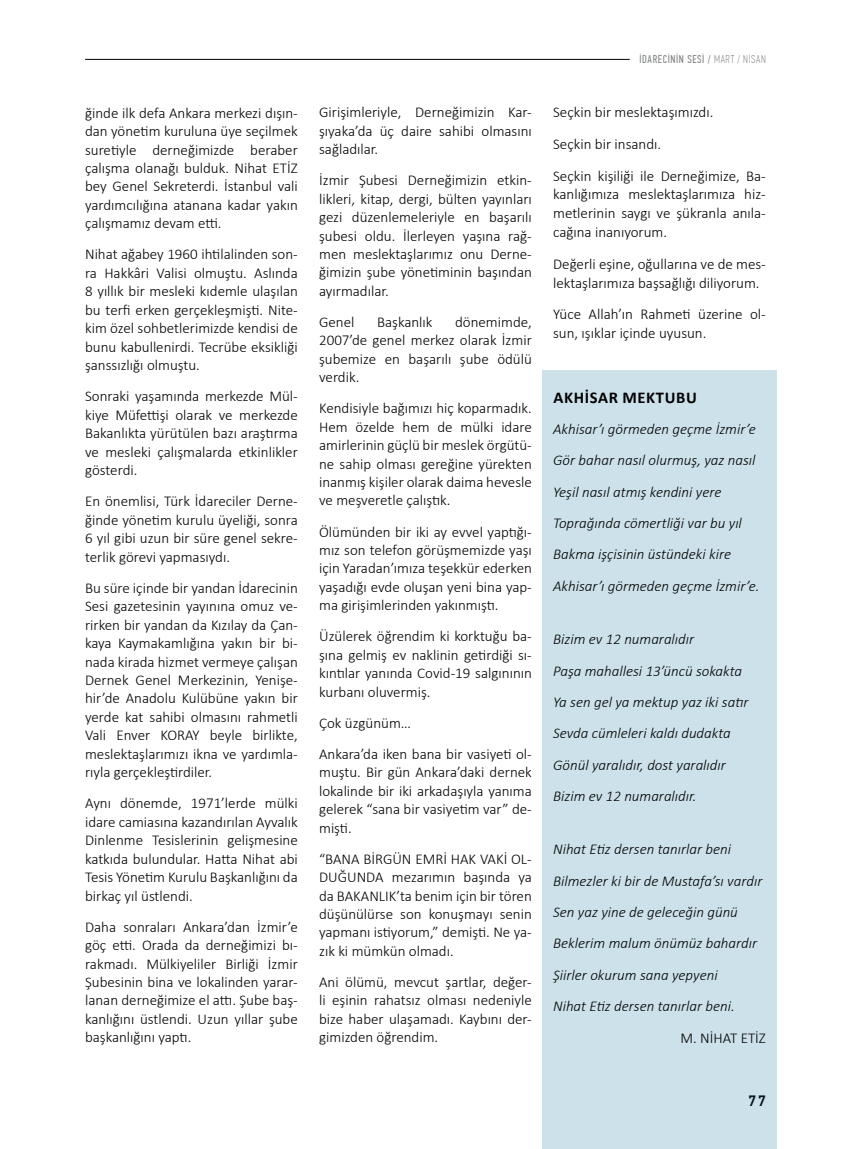
<style>
.page{position:relative;width:851px;height:1149px;background:#fff}
.page>*{position:absolute;margin:0;border:0;box-sizing:border-box;transform-origin:0 0}
.t1{font:700 16.5px "Calibri";letter-spacing:.04em;color:#000}
.t2{font:300 15px/18.5px "Calibri";color:#000;text-align:justify}
.t3{font:italic 300 15px/31.3px "Calibri";color:#000}
.t4{font:500 15px "PF Din Text Pro";color:#000}
.t5{font:11.25px "PF Din Text Comp Pro";letter-spacing:.055em;color:#808285}
.s1{font-weight:100}
</style>
<div class="page">
<hr style="left:85px;top:59px;width:544px;height:1px;background:#000">
<hr style="left:0;top:0;width:1px;height:1148px;background:#006992">
<div style="left:542px;top:370px;width:234px;height:778px;background:#cce1e9"></div>
<p class="t2" style="left:85px;top:103px;width:214px">ğinde ilk defa Ankara merkezi dışın&shy;dan yönetim kuruluna üye seçilmek suretiyle derneğimizde beraber çalışma olanağı bulduk. Nihat ETİZ bey Genel Sekreterdi. İstanbul vali yardımcılığına atanana kadar yakın çalışmamız devam etti.</p>
<p class="t2" style="left:85px;top:245px;width:214px">Nihat ağabey 1960 ihtilalinden son&shy;ra Hakkâri Valisi olmuştu. Aslında 8 yıllık bir mesleki kıdemle ulaşılan bu terfi erken gerçekleşmişti. Nite&shy;kim özel sohbetlerimizde kendisi de bunu kabullenirdi. Tecrübe eksikliği şanssızlığı olmuştu.</p>
<p class="t2" style="left:85px;top:387px;width:214px">Sonraki yaşamında merkezde Mül&shy;kiye Müfettişi olarak ve merkezde Bakanlıkta yürütülen bazı araştırma ve mesleki çalışmalarda etkinlikler gösterdi.</p>
<p class="t2" style="left:85px;top:491px;width:214px">En önemlisi, Türk İdareciler Derne&shy;ğinde yönetim kurulu üyeliği, sonra 6 yıl gibi uzun bir süre genel sekre&shy;terlik görevi yapmasıydı.</p>
<p class="t2" style="left:85px;top:578px;width:214px">Bu süre içinde bir yandan İdarecinin Sesi gazetesinin yayınına omuz ve&shy;rirken bir yandan da Kızılay da Çan&shy;kaya Kaymakamlığına yakın bir bi&shy;nada kirada hizmet vermeye çalışan Dernek Genel Merkezinin, Yenişe&shy;hir’de Anadolu Kulübüne yakın bir yerde kat sahibi olmasını rahmetli Vali Enver KORAY beyle birlikte, meslektaşlarımızı ikna ve yardımla&shy;rıyla gerçekleştirdiler.</p>
<p class="t2" style="left:85px;top:793px;width:214px">Aynı dönemde, 1971’lerde mülki idare camiasına kazandırılan Ayvalık Dinlenme Tesislerinin gelişmesine katkıda bulundular. Hatta Nihat abi Tesis Yönetim Kurulu Başkanlığını da birkaç yıl üstlendi.</p>
<p class="t2" style="left:85px;top:917px;width:214px">Daha sonraları Ankara’dan İzmir’e göç etti. Orada da derneğimizi bı&shy;rakmadı. Mülkiyeliler Birliği İzmir Şubesinin bina ve lokalinden yarar&shy;lanan derneğimize el attı. Şube baş&shy;kanlığını üstlendi. Uzun yıllar şube başkanlığını yaptı.</p>
<p class="t2" style="left:319px;top:103px;width:214px">Girişimleriyle, Derneğimizin Kar&shy;şıyaka’da üç daire sahibi olmasını sağladılar.</p>
<p class="t2" style="left:319px;top:171px;width:214px">İzmir Şubesi Derneğimizin etkin&shy;likleri, kitap, dergi, bülten yayınları gezi düzenlemeleriyle en başarılı şubesi oldu. İlerleyen yaşına rağ&shy;men meslektaşlarımız onu Derne&shy;ğimizin şube yönetiminin başından ayırmadılar.</p>
<p class="t2" style="left:319px;top:312px;width:37px">Genel</p>
<p class="t2" style="left:377px;top:312px;width:57px">Başkanlık</p>
<p class="t2" style="left:319px;top:312px;width:214px;text-indent:136px">dönemimde, 2007’de genel merkez olarak İzmir şubemize en başarılı şube ödülü verdik.</p>
<p class="t2" style="left:319px;top:399px;width:214px">Kendisiyle bağımızı hiç koparmadık.<br>Hem özelde hem de mülki idare amirlerinin güçlü bir meslek örgütü&shy;ne sahip olması gereğine yürekten inanmış kişiler olarak daima hevesle ve meşveretle çalıştık.</p>
<p class="t2" style="left:319px;top:522px;width:214px">Ölümünden bir iki ay evvel yaptığı&shy;mız son telefon görüşmemizde yaşı için Yaradan’ımıza teşekkür ederken yaşadığı evde oluşan yeni bina yap&shy;ma girişimlerinden yakınmıştı.</p>
<p class="t2" style="left:319px;top:627px;width:214px">Üzülerek öğrendim ki korktuğu ba&shy;şına gelmiş ev naklinin getirdiği sı&shy;kıntılar yanında Covid-19 salgınının kurbanı oluvermiş.</p>
<p class="t2" style="left:319px;top:706px;width:214px;line-height:31.2px">Çok üzgünüm…<br>Ankara’da iken bana bir vasiyeti ol-</p>
<p class="t2" style="left:319px;top:762px;width:214px">muştu. Bir gün Ankara’daki dernek lokalinde bir iki arkadaşıyla yanıma gelerek “sana bir vasiyetim var” de&shy;mişti.</p>
<p class="t2" style="left:319px;top:849px;width:214px">“BANA BİRGÜN EMRİ HAK VAKİ OL-DUĞUNDA mezarımın başında ya da BAKANLIK’ta benim için bir tören düşünülürse son konuşmayı senin yapmanı istiyorum,” demişti. Ne ya&shy;zık ki mümkün olmadı.</p>
<p class="t2" style="left:319px;top:972px;width:214px">Ani ölümü, mevcut şartlar, değer&shy;li eşinin rahatsız olması nedeniyle bize haber ulaşamadı. Kaybını der&shy;gimizden öğrendim.</p>
<p class="t5" style="left:639px;top:53px;width:128px">İDARECİNİN SESİ / <span class="s1">MART / NİSAN</span></p>
<p class="t2" style="left:553px;top:96px;width:214px;line-height:31.7px;text-align:left">Seçkin bir meslektaşımızdı.<br>Seçkin bir insandı.<br>Seçkin kişiliği ile Derneğimize, Ba-</p>
<p class="t2" style="left:553px;top:185px;width:214px;line-height:18.9px">kanlığımıza meslektaşlarımıza hiz&shy;metlerinin saygı ve şükranla anıla&shy;cağına inanıyorum.</p>
<p class="t2" style="left:553px;top:254px;width:214px;line-height:18.9px">Değerli eşine, oğullarına ve de mes&shy;lektaşlarımıza başsağlığı diliyorum.</p>
<p class="t2" style="left:553px;top:305px;width:214px;line-height:18.9px">Yüce Allah’ın Rahmeti üzerine ol&shy;sun, ışıklar içinde uyusun.</p>
<p class="t1" style="left:553px;top:385px;width:145px">AKHİSAR MEKTUBU</p>
<p class="t3" style="left:553px;top:413px;width:208px">Akhisar’ı görmeden geçme İzmir’e Gör bahar nasıl olurmuş, yaz nasıl Yeşil nasıl atmış kendini yere Toprağında cömertliği var bu yıl Bakma işçisinin üstündeki kire Akhisar’ı görmeden geçme İzmir’e.</p>
<p class="t3" style="left:553px;top:623px;width:197px">Bizim ev 12 numaralıdır<br>Paşa mahallesi 13’üncü sokakta<br>Ya sen gel ya mektup yaz iki satır<br>Sevda cümleleri kaldı dudakta<br>Gönül yaralıdır, dost yaralıdır<br>Bizim ev 12 numaralıdır.</p>
<p class="t3" style="left:553px;top:833px;width:211px">Nihat Etiz dersen tanırlar beni<br>Bilmezler ki bir de Mustafa’sı vardır<br>Sen yaz yine de geleceğin günü<br>Beklerim malum önümüz bahardır<br>Şiirler okurum sana yepyeni<br>Nihat Etiz dersen tanırlar beni.</p>
<p class="t2" style="left:680px;top:1027px;width:87px">M. NİHAT ETİZ</p>
<p class="t4" style="left:748px;top:1091px;width:19px">77</p>
</div>
